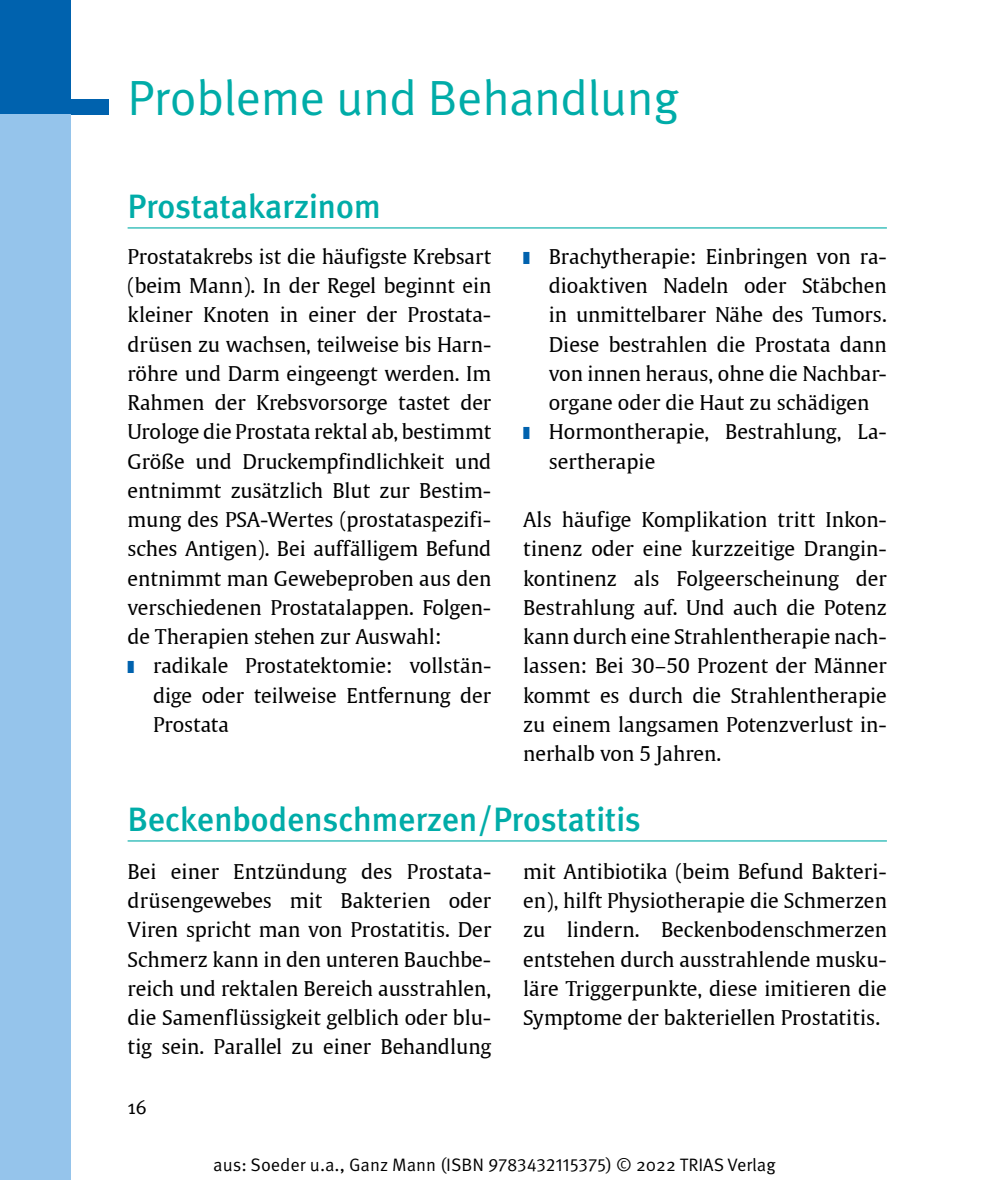
<style>
.page{position:relative;width:989px;height:1180px;background:#fff}
.page>*{position:absolute;margin:0;border:0;box-sizing:border-box;transform-origin:0 0}
.t1{font:49.5px "Meta Plus Normal";color:#00aca8}
.t2{font:500 33.75px "Meta Plus";color:#00aca8}
.t3{font:20.25px/29.2px "Thieme Gulliver 2008";color:#000;text-align:justify}
.t4{font:20.25px "Meta Plus Normal";color:#000}
.t5{font:18px "Meta Pro Norm";color:#000}
</style>
<div class="page">
<div style="left:0;top:0;width:70px;height:115px;background:#0062ae"></div>
<div style="left:0;top:99px;width:108px;height:16px;background:#0062ae"></div>
<div style="left:0;top:115px;width:70px;height:1065px;background:#95c4eb"></div>
<hr style="left:128px;top:227px;width:759px;height:1px;background:#00aca8">
<hr style="left:128px;top:840px;width:759px;height:1px;background:#00aca8">
<h1 class="t1" style="left:128px;top:69px;width:553px">Probleme und Behandlung</h1>
<h2 class="t2" style="left:128px;top:187px;width:254px">Prostatakarzinom</h2>
<p class="t3" style="left:128px;top:241px;width:365px">Prostatakrebs ist die häufigste Krebsart (beim Mann). In der Regel beginnt ein kleiner Knoten in einer der Prostata&shy;drüsen zu wachsen, teilweise bis Harn&shy;röhre und Darm eingeengt werden. Im Rahmen der Krebsvorsorge tastet der Urologe die Prostata rektal ab, bestimmt Größe und Druckempfindlichkeit und entnimmt zusätzlich Blut zur Bestim&shy;mung des PSA-Wertes (prostataspezifi&shy;sches Antigen). Bei auffälligem Befund entnimmt man Gewebeproben aus den verschiedenen Prostatalappen. Folgen&shy;de Therapien stehen zur Auswahl:</p>
<p class="t3" style="left:153px;top:651px;width:340px">radikale Prostatektomie: vollstän&shy;dige oder teilweise Entfernung der Prostata</p>
<p class="t3" style="left:549px;top:241px;width:340px;text-align:left">Brachytherapie: Einbringen von ra&shy;dioaktiven Nadeln oder Stäbchen in unmittelbarer Nähe des Tumors.<br>Diese bestrahlen die Prostata dann von innen heraus, ohne die Nachbar&shy;organe oder die Haut zu schädigen<br>Hormontherapie, Bestrahlung, La&shy;sertherapie</p>
<p class="t3" style="left:523px;top:504px;width:365px">Als häufige Komplikation tritt Inkon&shy;tinenz oder eine kurzzeitige Drangin&shy;kontinenz als Folgeerscheinung der Bestrahlung auf. Und auch die Potenz kann durch eine Strahlentherapie nach&shy;lassen: Bei 30–50 Prozent der Männer kommt es durch die Strahlentherapie zu einem langsamen Potenzverlust in&shy;nerhalb von 5 Jahren.</p>
<h2 class="t2" style="left:128px;top:800px;width:515px">Beckenbodenschmerzen/Prostatitis</h2>
<p class="t3" style="left:128px;top:856px;width:365px">Bei einer Entzündung des Prostata&shy;drüsengewebes mit Bakterien oder Viren spricht man von Prostatitis. Der Schmerz kann in den unteren Bauchbe&shy;reich und rektalen Bereich ausstrahlen, die Samenflüssigkeit gelblich oder blu&shy;tig sein. Parallel zu einer Behandlung</p>
<p class="t3" style="left:523px;top:856px;width:365px">mit Antibiotika (beim Befund Bakteri&shy;en), hilft Physiotherapie die Schmerzen zu lindern. Beckenbodenschmerzen entstehen durch ausstrahlende musku&shy;läre Triggerpunkte, diese imitieren die Symptome der bakteriellen Prostatitis.</p>
<p class="t4" style="left:128px;top:1096px;width:21px">16</p>
<p class="t5" style="left:213px;top:1151px;width:564px">aus: Soeder u.a., Ganz Mann (ISBN 9783432115375) © 2022 TRIAS Verlag</p>
</div>
